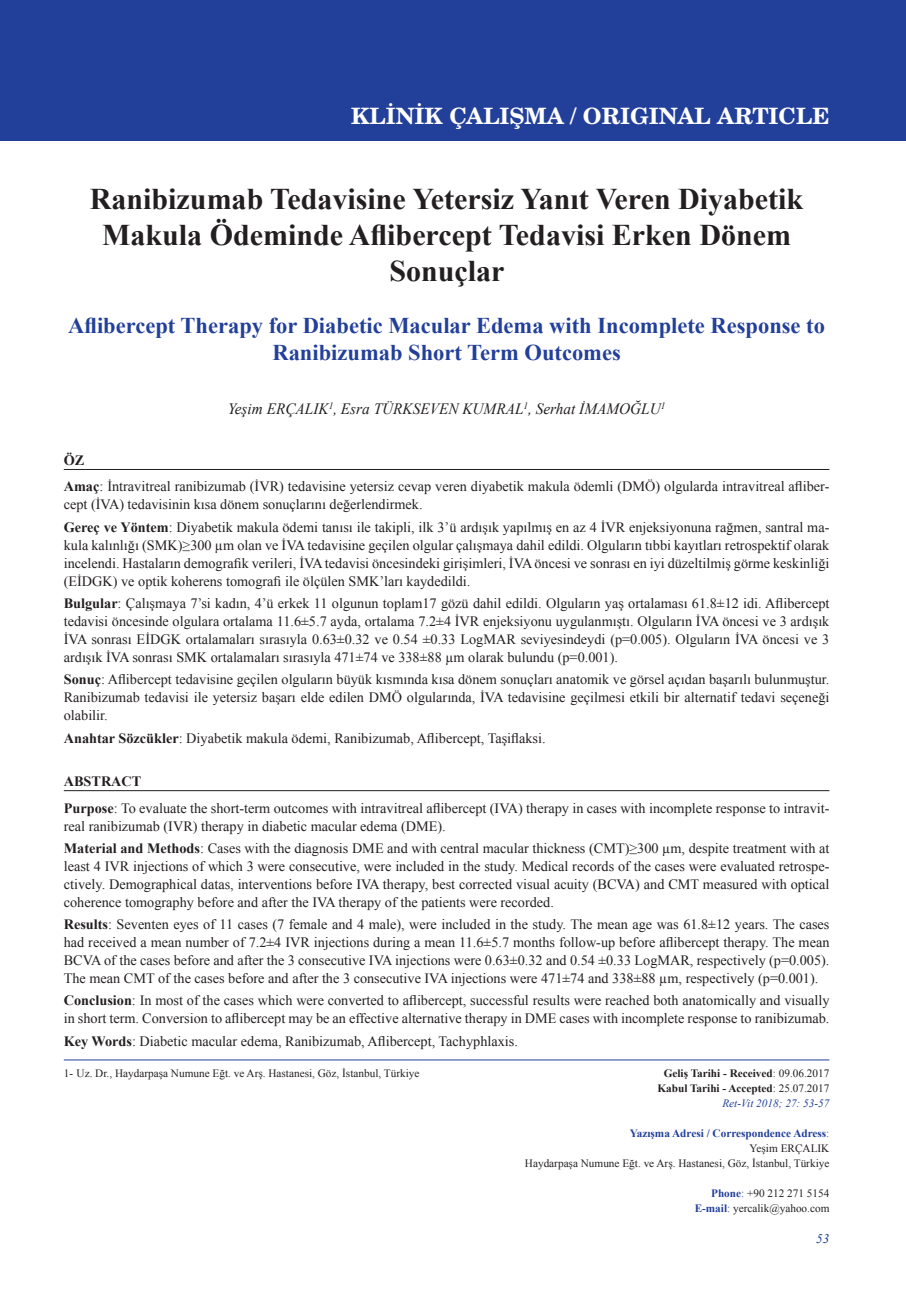
<style>
.page{position:relative;width:906px;height:1289px;background:#fff}
.page>*{position:absolute;margin:0;border:0;box-sizing:border-box;transform-origin:0 0}
.t1{font:700 30px/36px "Times New Roman";color:#231f20;text-align:center}
.t2{font:700 22.5px/27px "Times New Roman";color:#223f9a;text-align:center}
.t3{font:700 22.5px "Te X Gyre Schola";color:#fff}
.t4{font:italic 15.75px "Times New Roman";color:#231f20}
.t5{font:14.25px/18px "Times New Roman";color:#231f20}
.t6{font:italic 13.2px "Times New Roman";color:#223f9a}
.t7{font:11.25px/15px "Times New Roman";color:#231f20;text-align:right}
.t8{font:700 11.25px/15px "Times New Roman";color:#231f20;text-align:right}
.s1{font-weight:700}
.s2{font-weight:400}
.s3{font-weight:400;font-style:italic;color:#223f9a}
.s4{font-weight:700;color:#223f9a}
.s5{color:#223f9a}
</style>
<div class="page">
<div style="left:0;top:0;width:906px;height:140px;background:#223f9a"></div>
<hr style="left:64px;top:1059px;width:765px;height:1px;background:#223f9a">
<hr style="left:64px;top:469px;width:765px;height:1px;background:#231f20">
<hr style="left:64px;top:790px;width:765px;height:1px;background:#231f20">
<h2 class="t3" style="left:351px;top:106px;width:480px">KLİNİK ÇALIŞMA / ORIGINAL ARTICLE</h2>
<h1 class="t1" style="left:90px;top:181px;width:715px">Ranibizumab Tedavisine Yetersiz Yanıt Veren Diyabetik<br>Makula Ödeminde Aflibercept Tedavisi Erken Dönem<br>Sonuçlar</h1>
<h2 class="t2" style="left:68px;top:312px;width:758px">Aflibercept Therapy for Diabetic Macular Edema with Incomplete Response to<br>Ranibizumab Short Term Outcomes</h2>
<p class="t4" style="left:228px;top:400px;width:439px">Yeşim ERÇALIK<sup>1</sup>, Esra TÜRKSEVEN KUMRAL<sup>1</sup>, Serhat İMAMOĞLU<sup>1</sup></p>
<p class="t5" style="left:64px;top:447px;width:767px;line-height:26.5px"><span class="s1">ÖZ<br>Amaç</span>: İntravitreal ranibizumab (İVR) tedavisine yetersiz cevap veren diyabetik makula ödemli (DMÖ) olgularda intravitreal afliber-</p>
<p class="t5" style="left:64px;top:493px;width:767px;line-height:22.2px">cept (İVA) tedavisinin kısa dönem sonuçlarını değerlendirmek.<br><span class="s1">Gereç ve Yöntem</span>: Diyabetik makula ödemi tanısı ile takipli, ilk 3’ü ardışık yapılmış en az 4 İVR enjeksiyonuna rağmen, santral ma-</p>
<p class="t5" style="left:64px;top:536px;width:767px;text-align:justify">kula kalınlığı (SMK)≥300 μm olan ve İVA tedavisine geçilen olgular çalışmaya dahil edildi. Olguların tıbbi kayıtları retrospektif olarak incelendi. Hastaların demografik verileri, İVA tedavisi öncesindeki girişimleri, İVA öncesi ve sonrası en iyi düzeltilmiş görme keskinliği (EİDGK) ve optik koherens tomografi ile ölçülen SMK’ları kaydedildi.</p>
<p class="t5" style="left:64px;top:594px;width:767px;text-align:justify"><span class="s1">Bulgular</span>: Çalışmaya 7’si kadın, 4’ü erkek 11 olgunun toplam17 gözü dahil edildi. Olguların yaş ortalaması 61.8±12 idi. Aflibercept tedavisi öncesinde olgulara ortalama 11.6±5.7 ayda, ortalama 7.2±4 İVR enjeksiyonu uygulanmıştı. Olguların İVA öncesi ve 3 ardışık İVA sonrası EİDGK ortalamaları sırasıyla 0.63±0.32 ve 0.54 ±0.33 LogMAR seviyesindeydi (p=0.005). Olguların İVA öncesi ve 3 ardışık İVA sonrası SMK ortalamaları sırasıyla 471±74 ve 338±88 μm olarak bulundu (p=0.001).</p>
<p class="t5" style="left:64px;top:670px;width:767px;text-align:justify"><span class="s1">Sonuç</span>: Aflibercept tedavisine geçilen olguların büyük kısmında kısa dönem sonuçları anatomik ve görsel açıdan başarılı bulunmuştur.<br>Ranibizumab tedavisi ile yetersiz başarı elde edilen DMÖ olgularında, İVA tedavisine geçilmesi etkili bir alternatif tedavi seçeneği olabilir.</p>
<p class="t5" style="left:64px;top:728px;width:483px"><span class="s1">Anahtar Sözcükler</span>: Diyabetik makula ödemi, Ranibizumab, Aflibercept, Taşiflaksi.</p>
<p class="t5" style="left:64px;top:768px;width:767px;line-height:26.5px"><span class="s1">ABSTRACT<br>Purpose</span>: To evaluate the short-term outcomes with intravitreal aflibercept (IVA) therapy in cases with incomplete response to intravit-</p>
<p class="t5" style="left:64px;top:814px;width:767px;line-height:22.2px">real ranibizumab (IVR) therapy in diabetic macular edema (DME).<br><span class="s1">Material and Methods</span>: Cases with the diagnosis DME and with central macular thickness (CMT)≥300 μm, despite treatment with at</p>
<p class="t5" style="left:64px;top:857px;width:767px;text-align:justify">least 4 IVR injections of which 3 were consecutive, were included in the study. Medical records of the cases were evaluated retrospe&shy;ctively. Demographical datas, interventions before IVA therapy, best corrected visual acuity (BCVA) and CMT measured with optical coherence tomography before and after the IVA therapy of the patients were recorded.</p>
<p class="t5" style="left:64px;top:915px;width:767px;text-align:justify"><span class="s1">Results</span>: Seventen eyes of 11 cases (7 female and 4 male), were included in the study. The mean age was 61.8±12 years. The cases had received a mean number of 7.2±4 IVR injections during a mean 11.6±5.7 months follow-up before aflibercept therapy. The mean BCVA of the cases before and after the 3 consecutive IVA injections were 0.63±0.32 and 0.54 ±0.33 LogMAR, respectively (p=0.005).<br>The mean CMT of the cases before and after the 3 consecutive IVA injections were 471±74 and 338±88 μm, respectively (p=0.001).</p>
<p class="t5" style="left:64px;top:991px;width:767px"><span class="s1">Conclusion</span>: In most of the cases which were converted to aflibercept, successful results were reached both anatomically and visually in short term. Conversion to aflibercept may be an effective alternative therapy in DME cases with incomplete response to ranibizumab.</p>
<p class="t5" style="left:64px;top:1031px;width:455px"><span class="s1">Key Words</span>: Diabetic macular edema, Ranibizumab, Aflibercept, Tachyphlaxis.</p>
<p class="t7" style="left:64px;top:1066px;width:357px">1- Uz. Dr., Haydarpaşa Numune Eğt. ve Arş. Hastanesi, Göz, İstanbul, Türkiye</p>
<p class="t8" style="left:657px;top:1066px;width:173px">Geliş Tarihi - Received<span class="s2">: 09.06.2017<br></span>Kabul Tarihi - Accepted<span class="s2">: 25.07.2017<br></span><span class="s3">Ret-Vit 2018; 27: 53-57</span></p>
<p class="t7" style="left:525px;top:1126px;width:306px"><span class="s4">Yazışma Adresi / Correspondence Adress</span><span class="s5">:<br></span>Yeşim ERÇALIK<br>Haydarpaşa Numune Eğt. ve Arş. Hastanesi, Göz, İstanbul, Türkiye</p>
<p class="t7" style="left:694px;top:1186px;width:136px"><span class="s4">Phone</span><span class="s5">:</span> +90 212 271 5154<br><span class="s4">E-mail</span><span class="s5">:</span> yercalik@yahoo.com</p>
<p class="t6" style="left:816px;top:1230px;width:15px">53</p>
</div>
